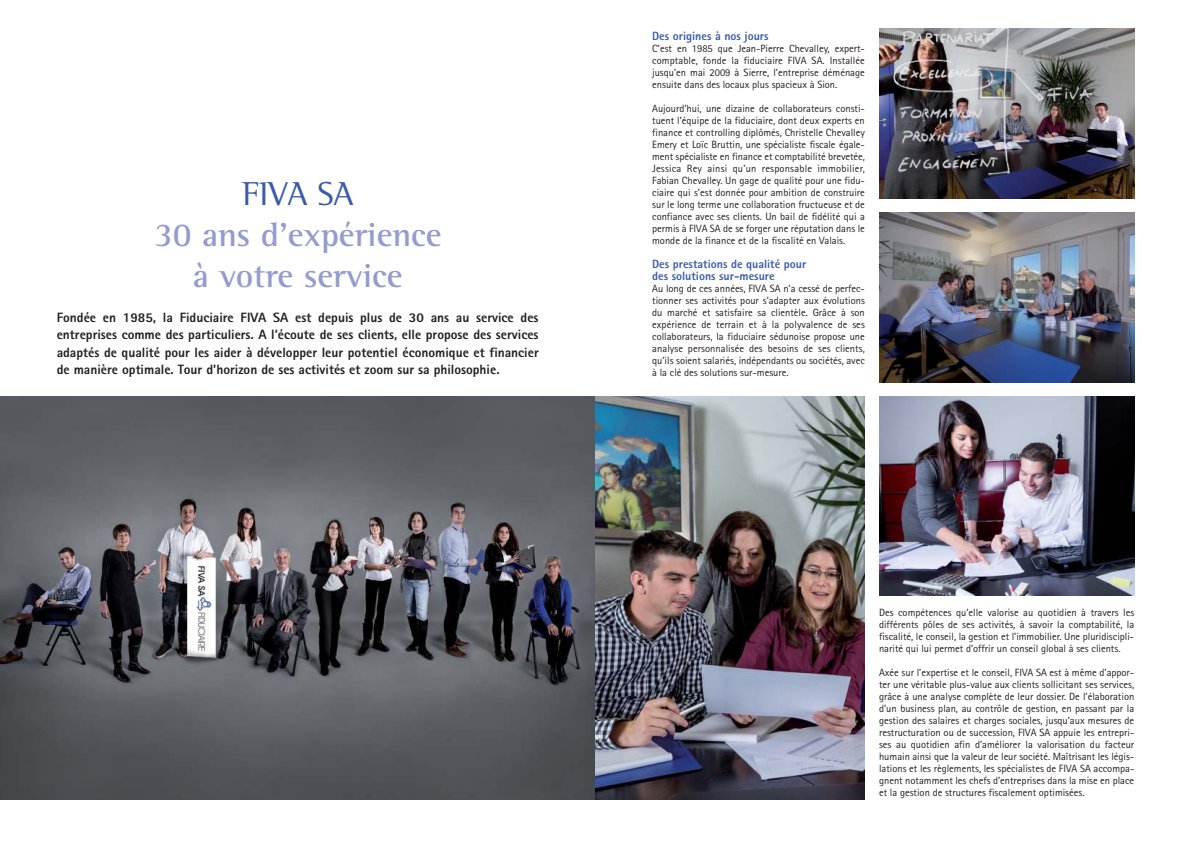
<style>
.page{position:relative;width:1191px;height:842px;background:#fff}
.page>*{position:absolute;margin:0;border:0;box-sizing:border-box;transform-origin:0 0}
.t1{font:700 34px/40.8px "Rotis Semi Serif";color:#949cce;text-align:center}
.t2{font:34px "Rotis Semi Serif";color:#3c5caa}
.t3{font:800 13.5px/17.5px "Rotis Sans Serif";color:#231f20;text-align:justify}
.t4{font:800 12px/12px "Rotis Sans Serif";color:#3c5caa}
.t5{font:10.5px/12px "Rotis Sans Serif";color:#231f20;text-align:justify}
</style>
<div class="page">
<img style="left:879px;top:28px;width:255px;height:170px">
<img style="left:0;top:397px;width:865px;height:402px">
<img style="left:879px;top:397px;width:255px;height:198px">
<img style="left:879px;top:213px;width:255px;height:170px">
<h1 class="t2" style="left:242px;top:181px;width:113px">FIVA SA</h1>
<h1 class="t1" style="left:154px;top:217px;width:289px">30 ans d’expérience à votre service</h1>
<p class="t3" style="left:57px;top:310px;width:483px">Fondée en 1985, la Fiduciaire FIVA SA est depuis plus de 30 ans au service des entreprises comme des particuliers. A l’écoute de ses clients, elle propose des services adaptés de qualité pour les aider à développer leur potentiel économique et financier de manière optimale. Tour d’horizon de ses activités et zoom sur sa philosophie.</p>
<p class="t4" style="left:652px;top:31px;width:118px">Des origines à nos jours</p>
<p class="t5" style="left:652px;top:44px;width:214px">C’est en 1985 que Jean-Pierre Chevalley, expert&shy;comptable, fonde la fiduciaire FIVA SA. Installée jusqu’en mai 2009 à Sierre, l’entreprise déménage ensuite dans des locaux plus spacieux à Sion.</p>
<p class="t5" style="left:652px;top:104px;width:214px">Aujourd’hui, une dizaine de collaborateurs consti&shy;tuent l’équipe de la fiduciaire, dont deux experts en finance et controlling diplômés, Christelle Chevalley Emery et Loïc Bruttin, une spécialiste fiscale égale&shy;ment spécialiste en finance et comptabilité brevetée, Jessica Rey ainsi qu’un responsable immobilier, Fabian Chevalley. Un gage de qualité pour une fidu&shy;ciaire qui s’est donnée pour ambition de construire sur le long terme une collaboration fructueuse et de confiance avec ses clients. Un bail de fidélité qui a permis à FIVA SA de se forger une réputation dans le monde de la finance et de la fiscalité en Valais.</p>
<p class="t4" style="left:652px;top:259px;width:156px">Des prestations de qualité pour des solutions sur-mesure</p>
<p class="t5" style="left:652px;top:284px;width:214px">Au long de ces années, FIVA SA n’a cessé de perfec&shy;tionner ses activités pour s’adapter aux évolutions du marché et satisfaire sa clientèle. Grâce à son expérience de terrain et à la polyvalence de ses collaborateurs, la fiduciaire sédunoise propose une analyse personnalisée des besoins de ses clients, qu’ils soient salariés, indépendants ou sociétés, avec à la clé des solutions sur-mesure.</p>
<p class="t5" style="left:879px;top:608px;width:257px">Des compétences qu’elle valorise au quotidien à travers les différents pôles de ses activités, à savoir la comptabilité, la fiscalité, le conseil, la gestion et l’immobilier. Une pluridiscipli&shy;narité qui lui permet d’offrir un conseil global à ses clients.</p>
<p class="t5" style="left:879px;top:668px;width:257px">Axée sur l’expertise et le conseil, FIVA SA est à même d’appor&shy;ter une véritable plus-value aux clients sollicitant ses services, grâce à une analyse complète de leur dossier. De l’élaboration d’un business plan, au contrôle de gestion, en passant par la gestion des salaires et charges sociales, jusqu’aux mesures de restructuration ou de succession, FIVA SA appuie les entrepri&shy;ses au quotidien afin d’améliorer la valorisation du facteur humain ainsi que la valeur de leur société. Maîtrisant les légis&shy;lations et les règlements, les spécialistes de FIVA SA accompa&shy;gnent notamment les chefs d’entreprises dans la mise en place et la gestion de structures fiscalement optimisées.</p>
</div>
